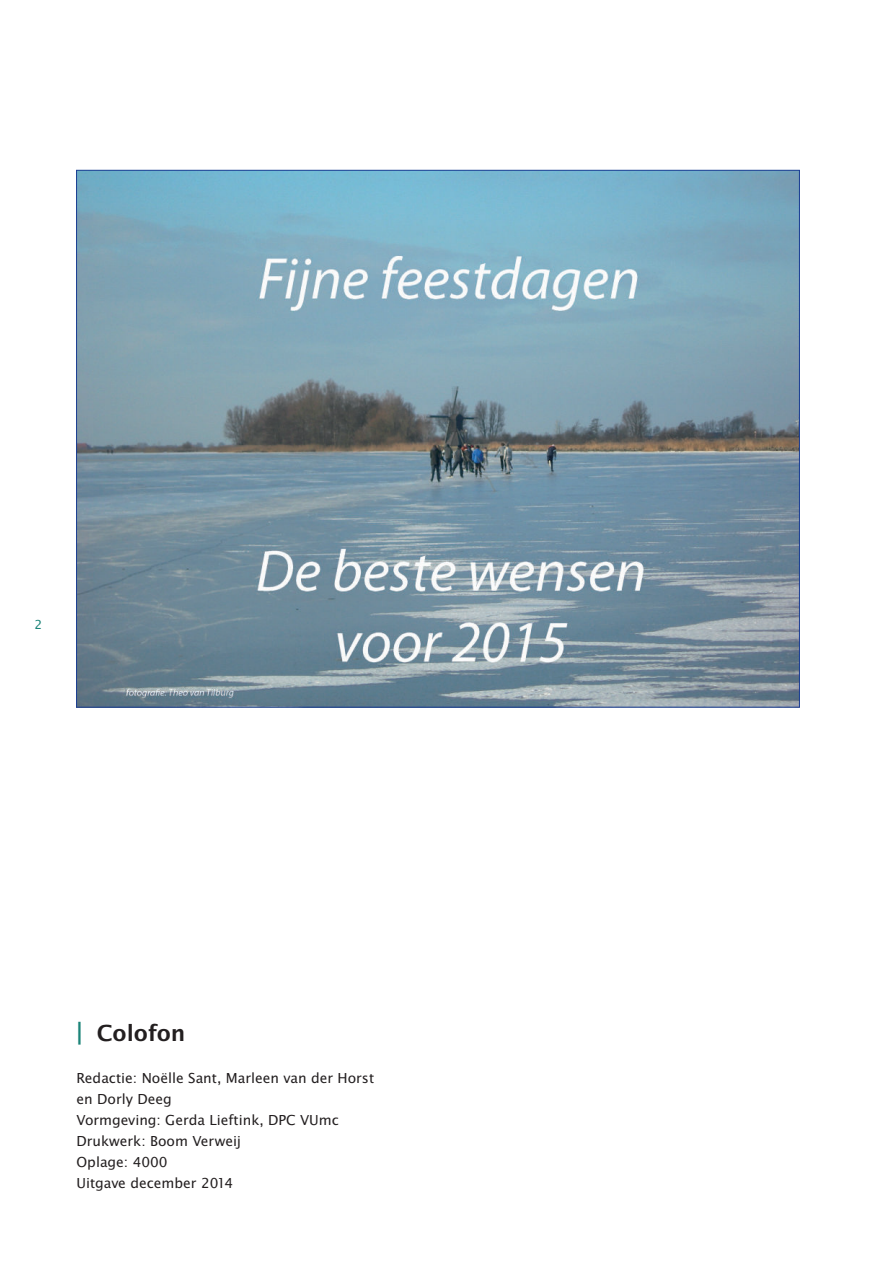
<style>
.page{position:relative;width:893px;height:1263px;background:#fff}
.page>*{position:absolute;margin:0;border:0;box-sizing:border-box;transform-origin:0 0}
.t1{font:600 24px "Lucida Sans EF";color:#231f20}
.t2{font:15px/21px "Lucida Sans EF";color:#231f20}
.t3{font:13.5px "Lucida Sans EF";color:#1c8479}
.s1{font-size:27px;color:#1c8479}
</style>
<div class="page">
<img style="left:78px;top:172px;width:720px;height:533px">
<p class="t3" style="left:34px;top:619px;width:9px">2</p>
<h1 class="t1" style="left:77px;top:1024px;width:110px"><span class="s1">|</span> Colofon</h1>
<p class="t2" style="left:77px;top:1069px;width:299px">Redactie: Noëlle Sant, Marleen van der Horst en Dorly Deeg<br>Vormgeving: Gerda Lieftink, DPC VUmc<br>Drukwerk: Boom Verweij<br>Oplage: 4000<br>Uitgave december 2014</p>
</div>
